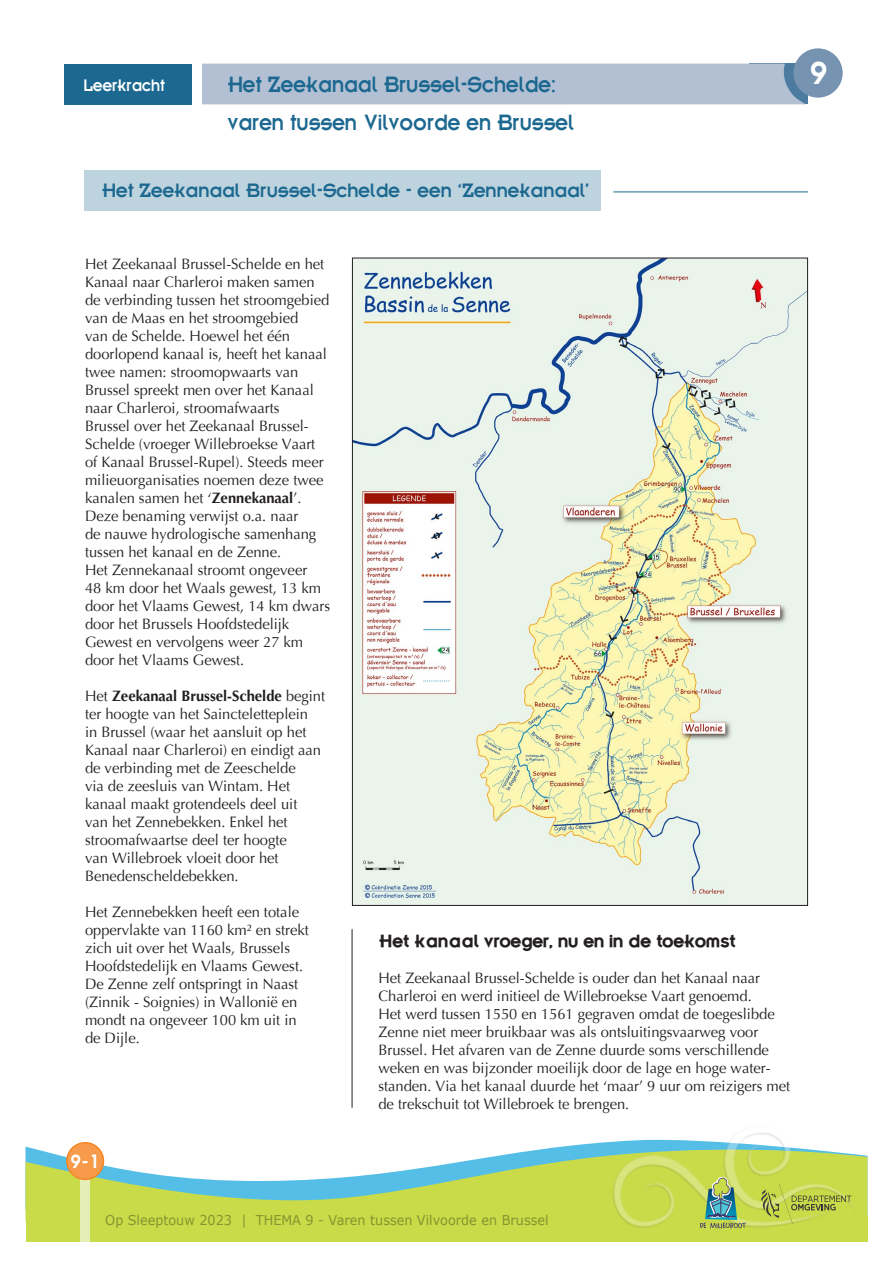
<style>
.page{position:relative;width:893px;height:1263px;background:#fff}
.page>*{position:absolute;margin:0;border:0;box-sizing:border-box;transform-origin:0 0}
.t1{font:600 30px "Trendex SSK";color:#fff}
.t2{font:24px "Kernel Alternate SSK";color:#1c6890;scale:.95 1}
.titel{font:21px "Kernel Alternate SSK";color:#1c6890}
.tekst_titel{font:700 18.75px "Kernel SSK";color:#231f20}
.t3{font:18px "Kernel Alternate SSK";color:#fff;scale:.95 1}
.t4{font:600 18px "Trendex SSK";color:#fff}
.tekst{font:15px/18px "Optima";color:#231f20}
.t5{font:13.5px "Verdana";color:#85942f;scale:.95 1}
.s1{font-weight:700}
</style>
<div class="page">
<svg style="left:26px;top:1143px;width:841px;height:74px"></svg>
<div style="left:26px;top:1217px;width:841px;height:25px;background:#c9db49"></div>
<img style="left:604px;top:1133px;width:257px;height:96px">
<div style="left:80px;top:1174px;width:10px;height:68px;background:#e6eeb7"></div>
<div style="left:67px;top:1143px;width:37px;height:36px;background:#f79b4a;border-radius:50%"></div>
<div style="left:66px;top:1142px;width:38px;height:38px;border:1px solid #f58522;border-radius:50%"></div>
<div style="left:64px;top:64px;width:127px;height:40px;background:#1c6890"></div>
<div style="left:202px;top:64px;width:604px;height:40px;background:#b3c0d3"></div>
<div style="left:793px;top:48px;width:50px;height:50px;background:#7693b1;border-radius:50%"></div>
<svg style="left:700px;top:1177px;width:46px;height:51px;background:#93b775"></svg>
<svg style="left:761px;top:1184px;width:90px;height:40px;background:#b9c84d"></svg>
<div style="left:84px;top:170px;width:517px;height:41px;background:#bdd4df"></div>
<hr style="left:613px;top:192px;width:195px;height:1px;background:#1c6890">
<img style="left:354px;top:260px;width:452px;height:644px">
<hr style="left:352px;top:929px;width:1px;height:179px;background:#231f20">
<p class="t3" style="left:84px;top:76px;width:86px">Leerkracht</p>
<p class="t2" style="left:227px;top:72px;width:347px">Het Zeekanaal Brussel-Schelde:</p>
<p class="t2" style="left:227px;top:110px;width:367px">varen tussen Vilvoorde en Brussel</p>
<p class="titel" style="left:102px;top:179px;width:489px">Het Zeekanaal Brussel-Schelde - een ‘Zennekanaal’</p>
<p class="t1" style="left:810px;top:53px;width:19px">9</p>
<p class="tekst" style="left:85px;top:255px;width:247px">Het Zeekanaal Brussel-Schelde en het Kanaal naar Charleroi maken samen de verbinding tussen het stroomgebied van de Maas en het stroomgebied<br>van de Schelde. Hoewel het één doorlopend kanaal is, heeft het kanaal twee namen: stroomopwaarts van Brussel spreekt men over het Kanaal naar Charleroi, stroomafwaarts<br>Brussel over het Zeekanaal Brussel-Schelde (vroeger Willebroekse Vaart of Kanaal Brussel-Rupel). Steeds meer milieuorganisaties noemen deze twee kanalen samen het ‘<span class="s1">Zennekanaal</span>’.<br>Deze benaming verwijst o.a. naar<br>de nauwe hydrologische samenhang tussen het kanaal en de Zenne.<br>Het Zennekanaal stroomt ongeveer<br>48 km door het Waals gewest, 13 km door het Vlaams Gewest, 14 km dwars door het Brussels Hoofdstedelijk Gewest en vervolgens weer 27 km door het Vlaams Gewest.</p>
<p class="tekst" style="left:85px;top:687px;width:242px">Het <span class="s1">Zeekanaal Brussel-Schelde</span> begint ter hoogte van het Saincteletteplein<br>in Brussel (waar het aansluit op het Kanaal naar Charleroi) en eindigt aan de verbinding met de Zeeschelde<br>via de zeesluis van Wintam. Het kanaal maakt grotendeels deel uit<br>van het Zennebekken. Enkel het stroomafwaartse deel ter hoogte<br>van Willebroek vloeit door het Benedenscheldebekken.</p>
<p class="tekst" style="left:85px;top:903px;width:225px">Het Zennebekken heeft een totale oppervlakte van 1160 km² en strekt zich uit over het Waals, Brussels<br>Hoofdstedelijk en Vlaams Gewest.<br>De Zenne zelf ontspringt in Naast (Zinnik - Soignies) in Wallonië en mondt na ongeveer 100 km uit in de Dijle.</p>
<p class="t4" style="left:71px;top:1150px;width:30px">9-1</p>
<p class="tekst_titel" style="left:378px;top:931px;width:359px">Het kanaal vroeger, nu en in de toekomst</p>
<p class="tekst" style="left:378px;top:969px;width:413px">Het Zeekanaal Brussel-Schelde is ouder dan het Kanaal naar Charleroi en werd initieel de Willebroekse Vaart genoemd.<br>Het werd tussen 1550 en 1561 gegraven omdat de toegeslibde Zenne niet meer bruikbaar was als ontsluitingsvaarweg voor Brussel. Het afvaren van de Zenne duurde soms verschillende weken en was bijzonder moeilijk door de lage en hoge water&shy;standen. Via het kanaal duurde het ‘maar’ 9 uur om reizigers met de trekschuit tot Willebroek te brengen.</p>
<p class="t5" style="left:105px;top:1211px;width:468px">Op Sleeptouw 2023 | THEMA 9 - Varen tussen Vilvoorde en Brussel</p>
</div>
